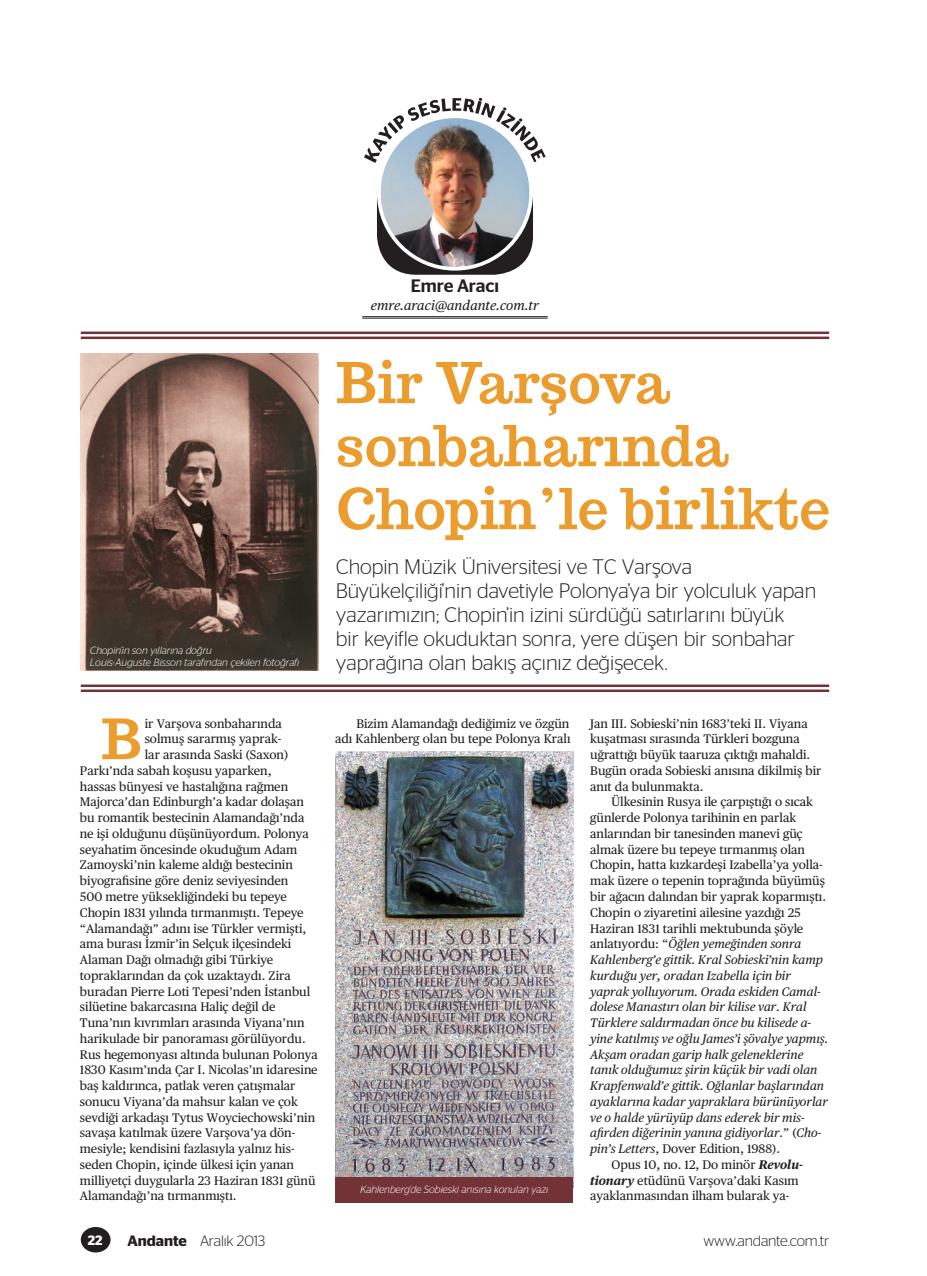
<style>
.page{position:relative;width:927px;height:1276px;background:#fff}
.page>*{position:absolute;margin:0;border:0;box-sizing:border-box;transform-origin:0 0}
.t1{font:700 54.9px "Trocchi";color:#ec9b2d}
.t2{font:300 21px/24px "DK Stag Sans";color:#231f20}
.t3{font:500 18px "DK Stag Sans";letter-spacing:-.005em;color:#231f20}
.t4{font:300 15px "DK Stag Sans";letter-spacing:-.015em;color:#231f20}
.t5{font:italic 13.5px "DK Publico Text";color:#231f20}
.t6{font:600 13.5px "DK Stag Sans";color:#fff}
.t7{font:12.45px/15.8px "DK Publico Text";color:#231f20;text-align:right}
.t8{font:italic 12.45px "DK Publico Text";color:#231f20}
.t9{font:italic 300 10.5px/12px "DK Stag Sans";color:#fff}
.s1{font-style:normal}
.s2{font-style:italic}
.s3{font-weight:700;font-style:italic}
.s4{font-weight:600}
</style>
<div class="page">
<div style="left:81px;top:1227px;width:30px;height:25px;background:#231f20;border-radius:50%"></div>
<svg style="left:377px;top:201px;width:156px;height:74px"></svg>
<hr style="left:362px;top:316px;width:186px;height:1px;background:#231f20">
<hr style="left:362px;top:318px;width:186px;height:1px;background:#231f20">
<img style="left:380px;top:163px;width:150px;height:106px">
<div style="left:377px;top:114px;width:156px;height:157px;border:4px solid #fff;border-radius:50%"></div>
<svg style="left:364px;top:98px;width:182px;height:65px"></svg>
<svg style="left:338px;top:485px;width:491px;height:55px"></svg>
<svg style="left:338px;top:425px;width:391px;height:42px"></svg>
<svg style="left:337px;top:359px;width:333px;height:57px"></svg>
<img style="left:81px;top:354px;width:238px;height:316px">
<img style="left:335px;top:752px;width:238px;height:425px">
<hr style="left:81px;top:684px;width:748px;height:3px;background:#723236">
<hr style="left:81px;top:689px;width:748px;height:3px;background:#723236">
<hr style="left:81px;top:331px;width:748px;height:3px;background:#723236">
<hr style="left:81px;top:336px;width:748px;height:3px;background:#723236">
<div style="left:335px;top:1177px;width:238px;height:25px;background:#723236"></div>
<h3 class="t3" style="left:411px;top:276px;width:90px">Emre Aracı</h3>
<p class="t5" style="left:371px;top:299px;width:170px">emre.araci@andante.com.tr</p>
<p class="t9" style="left:90px;top:644px;width:211px">Chopin’in son yıllarına doğru<br>Louis-Auguste Bisson tarafından çekilen fotoğrafı</p>
<h1 class="t1" style="left:101px;top:713px;width:42px">B</h1>
<p class="t7" style="left:145px;top:716px;width:139px">ir Varşova sonbaharında</p>
<p class="t7" style="left:145px;top:732px;width:138px">solmuş sararmış yaprak-</p>
<p class="t7" style="left:145px;top:747px;width:145px">lar arasında Saski (Saxon)</p>
<p class="t7" style="left:80px;top:763px;width:193px">Parkı’nda sabah koşusu yaparken,</p>
<p class="t7" style="left:80px;top:779px;width:210px">hassas bünyesi ve hastalığına rağmen</p>
<p class="t7" style="left:80px;top:795px;width:226px">Majorca’dan Edinburgh’a kadar dolaşan</p>
<p class="t7" style="left:80px;top:810px;width:226px">bu romantik bestecinin Alamandağı’nda</p>
<p class="t7" style="left:80px;top:826px;width:230px">ne işi olduğunu düşünüyordum. Polonya</p>
<p class="t7" style="left:80px;top:842px;width:219px">seyahatim öncesinde okuduğum Adam</p>
<p class="t7" style="left:80px;top:858px;width:214px">Zamoyski’nin kaleme aldığı bestecinin</p>
<p class="t7" style="left:80px;top:873px;width:210px">biyografisine göre deniz seviyesinden</p>
<p class="t7" style="left:80px;top:889px;width:209px">500 metre yüksekliğindeki bu tepeye</p>
<p class="t7" style="left:80px;top:905px;width:225px">Chopin 1831 yılında tırmanmıştı. Tepeye</p>
<p class="t7" style="left:80px;top:921px;width:228px">“Alamandağı” adını ise Türkler vermişti,</p>
<p class="t7" style="left:80px;top:936px;width:213px">ama burası İzmir’in Selçuk ilçesindeki</p>
<p class="t7" style="left:80px;top:952px;width:195px">Alaman Dağı olmadığı gibi Türkiye</p>
<p class="t7" style="left:80px;top:968px;width:212px">topraklarından da çok uzaktaydı. Zira</p>
<p class="t7" style="left:80px;top:984px;width:232px">buradan Pierre Loti Tepesi’nden İstanbul</p>
<p class="t7" style="left:80px;top:999px;width:197px">silüetine bakarcasına Haliç değil de</p>
<p class="t7" style="left:80px;top:1015px;width:226px">Tuna’nın kıvrımları arasında Viyana’nın</p>
<p class="t7" style="left:80px;top:1031px;width:227px">harikulade bir panoraması görülüyordu.</p>
<p class="t7" style="left:80px;top:1047px;width:239px">Rus hegemonyası altında bulunan Polonya</p>
<p class="t7" style="left:80px;top:1062px;width:239px">1830 Kasım’ında Çar I. Nicolas’ın idaresine</p>
<p class="t7" style="left:80px;top:1078px;width:217px">baş kaldırınca, patlak veren çatışmalar</p>
<p class="t7" style="left:80px;top:1094px;width:219px">sonucu Viyana’da mahsur kalan ve çok</p>
<p class="t7" style="left:80px;top:1110px;width:237px">sevdiği arkadaşı Tytus Woyciechowski’nin</p>
<p class="t7" style="left:80px;top:1125px;width:217px">savaşa katılmak üzere Varşova’ya dön-</p>
<p class="t7" style="left:80px;top:1141px;width:216px">mesiyle; kendisini fazlasıyla yalnız his-</p>
<p class="t7" style="left:80px;top:1157px;width:216px">seden Chopin, içinde ülkesi için yanan</p>
<p class="t7" style="left:80px;top:1173px;width:237px">milliyetçi duygularla 23 Haziran 1831 günü</p>
<p class="t7" style="left:80px;top:1188px;width:158px">Alamandağı’na tırmanmıştı.</p>
<p class="t2" style="left:336px;top:554px;width:482px">Chopin Müzik Üniversitesi ve TC Varşova Büyükelçiliği’nin davetiyle Polonya’ya bir yolculuk yapan yazarımızın; Chopin’in izini sürdüğü satırlarını büyük<br>bir keyifle okuduktan sonra, yere düşen bir sonbahar yaprağına olan bakış açınız değişecek.</p>
<p class="t7" style="left:335px;top:716px;width:237px">Bizim Alamandağı dediğimiz ve özgün<br>adı Kahlenberg olan bu tepe Polonya Kralı</p>
<p class="t7" style="left:590px;top:716px;width:233px;text-align:left">Jan III. Sobieski’nin 1683’teki II. Viyana kuşatması sırasında Türkleri bozguna uğrattığı büyük taaruza çıktığı mahaldi.<br>Bugün orada Sobieski anısına dikilmiş bir anıt da bulunmakta.</p>
<p class="t7" style="left:611px;top:795px;width:203px">Ülkesinin Rusya ile çarpıştığı o sıcak</p>
<p class="t7" style="left:590px;top:810px;width:207px">günlerde Polonya tarihinin en parlak</p>
<p class="t7" style="left:590px;top:826px;width:214px">anlarından bir tanesinden manevi güç</p>
<p class="t7" style="left:590px;top:842px;width:216px">almak üzere bu tepeye tırmanmış olan</p>
<p class="t7" style="left:590px;top:858px;width:234px">Chopin, hatta kızkardeşi Izabella’ya yolla-</p>
<p class="t7" style="left:590px;top:873px;width:236px">mak üzere o tepenin toprağında büyümüş</p>
<p class="t7" style="left:590px;top:889px;width:237px">bir ağacın dalından bir yaprak koparmıştı.</p>
<p class="t7" style="left:590px;top:905px;width:212px">Chopin o ziyaretini ailesine yazdığı 25</p>
<p class="t7" style="left:590px;top:921px;width:215px">Haziran 1831 tarihli mektubunda şöyle</p>
<p class="t8" style="left:590px;top:938px;width:213px"><span class="s1">anlatıyordu: “</span>Öğlen yemeğinden sonra</p>
<p class="t8" style="left:590px;top:954px;width:234px">Kahlenberg’e gittik. Kral Sobieski’nin kamp</p>
<p class="t8" style="left:590px;top:969px;width:202px">kurduğu yer, oradan Izabella için bir</p>
<p class="t8" style="left:590px;top:985px;width:232px">yaprak yolluyorum. Orada eskiden Camal-</p>
<p class="t8" style="left:590px;top:1001px;width:218px">dolese Manastırı olan bir kilise var. Kral</p>
<p class="t8" style="left:590px;top:1017px;width:222px">Türklere saldırmadan önce bu kilisede a-</p>
<p class="t8" style="left:590px;top:1032px;width:240px">yine katılmış ve oğlu James’i şövalye yapmış.</p>
<p class="t8" style="left:590px;top:1048px;width:215px">Akşam oradan garip halk geleneklerine</p>
<p class="t8" style="left:590px;top:1064px;width:229px">tanık olduğumuz şirin küçük bir vadi olan</p>
<p class="t8" style="left:590px;top:1080px;width:235px">Krapfenwald’e gittik. Oğlanlar başlarından</p>
<p class="t8" style="left:590px;top:1095px;width:239px">ayaklarına kadar yapraklara bürünüyorlar</p>
<p class="t8" style="left:590px;top:1111px;width:216px">ve o halde yürüyüp dans ederek bir mis-</p>
<p class="t8" style="left:590px;top:1127px;width:233px">afirden diğerinin yanına gidiyorlar.<span class="s1">” (</span>Cho-</p>
<p class="t7" style="left:590px;top:1141px;width:191px"><span class="s2">pin’s Letters</span>, Dover Edition, 1988).</p>
<p class="t7" style="left:611px;top:1157px;width:193px">Opus 10, no. 12, Do minör <span class="s3">Revolu-</span></p>
<p class="t7" style="left:590px;top:1173px;width:210px"><span class="s3">tionary</span> etüdünü Varşova’daki Kasım</p>
<p class="t7" style="left:590px;top:1188px;width:201px">ayaklanmasından ilham bularak ya-</p>
<p class="t9" style="left:360px;top:1183px;width:190px">Kahlenberg’de Sobieski anısına konulan yazı</p>
<p class="t6" style="left:88px;top:1232px;width:16px">22</p>
<p class="t4" style="left:127px;top:1232px;width:139px"><span class="s4">Andante</span> Aralık 2013</p>
<p class="t4" style="left:703px;top:1232px;width:127px">www.andante.com.tr</p>
</div>
